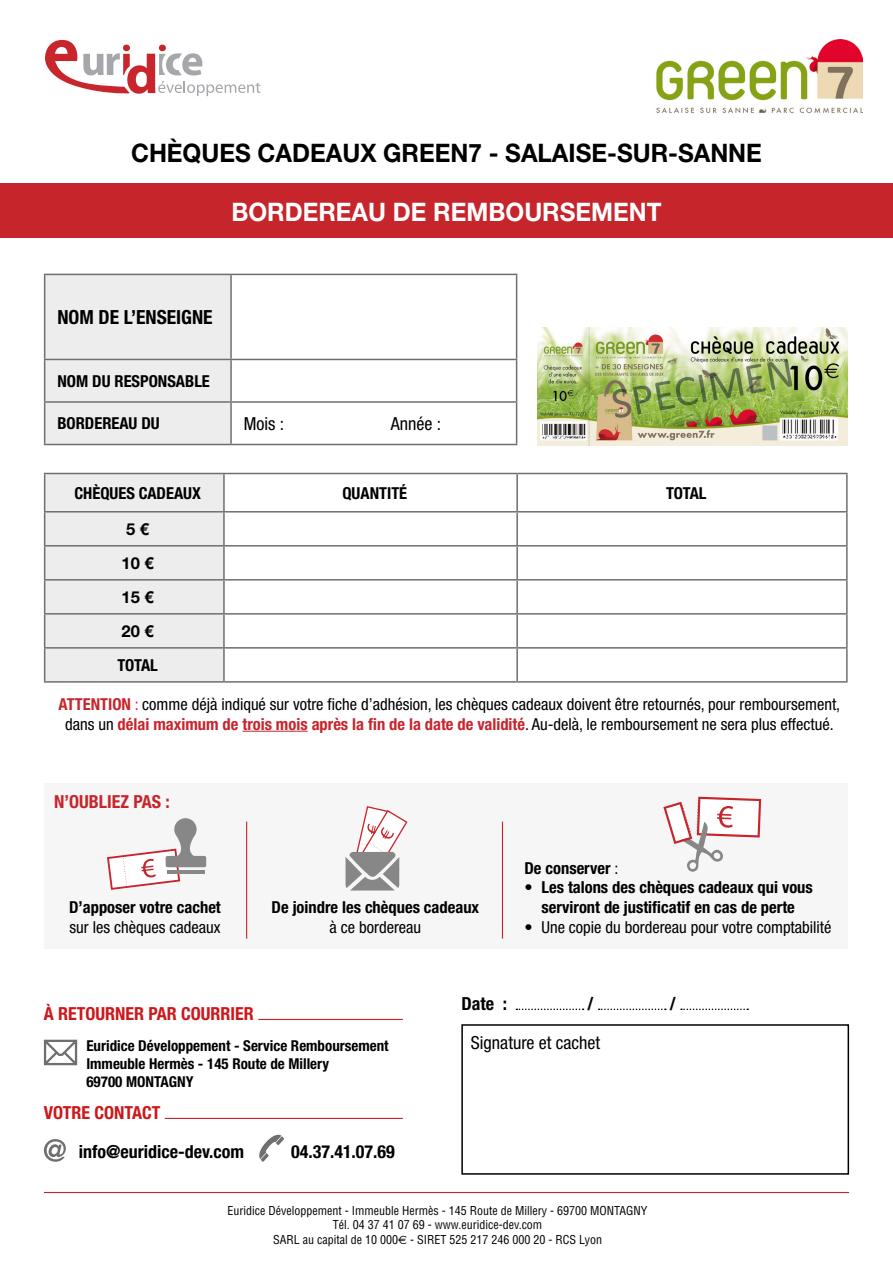
<style>
.page{position:relative;width:893px;height:1263px;background:#fff}
.page>*{position:absolute;margin:0;border:0;box-sizing:border-box;transform-origin:0 0}
.t1{font:700 25.5px "Helvetica Neue LT Std";color:#000;scale:.95 1}
.t2{font:700 25.5px "Helvetica Neue LT Std";color:#fff;scale:.95 1}
.t3{font:700 condensed 19.5px "Helvetica Neue LT Std";color:#000}
.t4{font:700 condensed 18px "Helvetica Neue LT Std";color:#000}
.t5{font:700 condensed 18px "Helvetica Neue LT Std";color:#cd171a}
.t6{font:condensed 18px "Helvetica Neue LT Std";color:#000}
.t7{font:700 condensed 18px "Helvetica Neue LT Std";color:#c7252c}
.t8{font:condensed 16.5px/19.8px "Helvetica Neue LT Std";color:#000;text-align:center}
.t9{font:700 condensed 16.5px/19.8px "Helvetica Neue LT Std";color:#000;text-align:center}
.t10{font:700 16.5px/34px "Helvetica Neue LT Std";color:#000}
.t11{font:700 condensed 15px/18px "Helvetica Neue LT Std";color:#000}
.t12{font:condensed 12px/14.4px "Helvetica";color:#000;text-align:center}
.s1{font-weight:700;color:#c7252c}
.s2{color:#c7252c}
.s3{font-weight:400}
.s4{font-family:"Euro Sans";font-stretch:normal}
</style>
<div class="page">
<div style="left:44px;top:783px;width:804px;height:166px;background:#f6f6f6"></div>
<div style="left:0;top:184px;width:893px;height:54px;background:#c7252c"></div>
<svg style="left:45px;top:40px;width:215px;height:56px"></svg>
<div style="left:45px;top:275px;width:185px;height:169px;background:#ededed"></div>
<hr style="left:44px;top:274px;width:187px;height:1px;background:#706f6f">
<hr style="left:44px;top:275px;width:1px;height:84px;background:#706f6f">
<hr style="left:231px;top:274px;width:286px;height:1px;background:#706f6f">
<hr style="left:230px;top:275px;width:2px;height:84px;background:#706f6f">
<hr style="left:516px;top:275px;width:1px;height:84px;background:#706f6f">
<hr style="left:44px;top:359px;width:187px;height:1px;background:#706f6f">
<hr style="left:44px;top:360px;width:1px;height:41px;background:#706f6f">
<hr style="left:231px;top:359px;width:286px;height:1px;background:#706f6f">
<hr style="left:230px;top:360px;width:2px;height:41px;background:#706f6f">
<hr style="left:516px;top:360px;width:1px;height:41px;background:#706f6f">
<hr style="left:44px;top:401px;width:187px;height:2px;background:#706f6f">
<hr style="left:44px;top:403px;width:1px;height:41px;background:#706f6f">
<hr style="left:231px;top:401px;width:286px;height:2px;background:#706f6f">
<hr style="left:230px;top:403px;width:2px;height:41px;background:#706f6f">
<hr style="left:516px;top:403px;width:1px;height:41px;background:#706f6f">
<hr style="left:44px;top:444px;width:187px;height:1px;background:#706f6f">
<hr style="left:231px;top:444px;width:286px;height:1px;background:#706f6f">
<div style="left:45px;top:474px;width:178px;height:207px;background:#ededed"></div>
<hr style="left:44px;top:473px;width:180px;height:1px;background:#706f6f">
<hr style="left:44px;top:474px;width:1px;height:37px;background:#706f6f">
<hr style="left:224px;top:473px;width:293px;height:1px;background:#706f6f">
<hr style="left:223px;top:474px;width:2px;height:37px;background:#706f6f">
<hr style="left:517px;top:473px;width:331px;height:1px;background:#706f6f">
<hr style="left:516px;top:474px;width:2px;height:37px;background:#706f6f">
<hr style="left:846px;top:474px;width:2px;height:37px;background:#706f6f">
<hr style="left:44px;top:511px;width:180px;height:1px;background:#706f6f">
<hr style="left:44px;top:512px;width:1px;height:33px;background:#706f6f">
<hr style="left:224px;top:511px;width:293px;height:1px;background:#706f6f">
<hr style="left:223px;top:512px;width:2px;height:33px;background:#706f6f">
<hr style="left:517px;top:511px;width:331px;height:1px;background:#706f6f">
<hr style="left:516px;top:512px;width:2px;height:33px;background:#706f6f">
<hr style="left:846px;top:512px;width:2px;height:33px;background:#706f6f">
<hr style="left:44px;top:545px;width:180px;height:1px;background:#706f6f">
<hr style="left:44px;top:546px;width:1px;height:33px;background:#706f6f">
<hr style="left:224px;top:545px;width:293px;height:1px;background:#706f6f">
<hr style="left:223px;top:546px;width:2px;height:33px;background:#706f6f">
<hr style="left:517px;top:545px;width:331px;height:1px;background:#706f6f">
<hr style="left:516px;top:546px;width:2px;height:33px;background:#706f6f">
<hr style="left:846px;top:546px;width:2px;height:33px;background:#706f6f">
<hr style="left:44px;top:579px;width:180px;height:2px;background:#706f6f">
<hr style="left:44px;top:581px;width:1px;height:32px;background:#706f6f">
<hr style="left:224px;top:579px;width:293px;height:2px;background:#706f6f">
<hr style="left:223px;top:581px;width:2px;height:32px;background:#706f6f">
<hr style="left:517px;top:579px;width:331px;height:2px;background:#706f6f">
<hr style="left:516px;top:581px;width:2px;height:32px;background:#706f6f">
<hr style="left:846px;top:581px;width:2px;height:32px;background:#706f6f">
<hr style="left:44px;top:613px;width:180px;height:2px;background:#706f6f">
<hr style="left:44px;top:615px;width:1px;height:32px;background:#706f6f">
<hr style="left:224px;top:613px;width:293px;height:2px;background:#706f6f">
<hr style="left:223px;top:615px;width:2px;height:32px;background:#706f6f">
<hr style="left:517px;top:613px;width:331px;height:2px;background:#706f6f">
<hr style="left:516px;top:615px;width:2px;height:32px;background:#706f6f">
<hr style="left:846px;top:615px;width:2px;height:32px;background:#706f6f">
<hr style="left:44px;top:647px;width:180px;height:2px;background:#706f6f">
<hr style="left:44px;top:649px;width:1px;height:32px;background:#706f6f">
<hr style="left:224px;top:647px;width:293px;height:2px;background:#706f6f">
<hr style="left:223px;top:649px;width:2px;height:32px;background:#706f6f">
<hr style="left:517px;top:647px;width:331px;height:2px;background:#706f6f">
<hr style="left:516px;top:649px;width:2px;height:32px;background:#706f6f">
<hr style="left:846px;top:649px;width:2px;height:32px;background:#706f6f">
<hr style="left:44px;top:681px;width:180px;height:2px;background:#706f6f">
<hr style="left:224px;top:681px;width:293px;height:2px;background:#706f6f">
<hr style="left:517px;top:681px;width:331px;height:2px;background:#706f6f">
<hr style="left:242px;top:731px;width:66px;height:1px;background:#c7252c">
<div style="left:461px;top:1024px;width:388px;height:151px;border:2px solid #000"></div>
<svg style="left:516px;top:1008px;width:68px;height:2px"></svg>
<svg style="left:599px;top:1008px;width:67px;height:2px"></svg>
<svg style="left:681px;top:1008px;width:67px;height:2px"></svg>
<hr style="left:44px;top:1192px;width:805px;height:1px;background:#c7252c">
<hr style="left:258px;top:1019px;width:145px;height:1px;background:#c7252c">
<hr style="left:165px;top:1118px;width:238px;height:1px;background:#c7252c">
<svg style="left:44px;top:1139px;width:22px;height:23px"></svg>
<svg style="left:259px;top:1134px;width:25px;height:28px"></svg>
<svg style="left:44px;top:1040px;width:33px;height:25px"></svg>
<svg style="left:107px;top:818px;width:99px;height:72px"></svg>
<hr style="left:167px;top:870px;width:37px;height:4px;background:#878787">
<svg style="left:345px;top:806px;width:62px;height:84px"></svg>
<svg style="left:663px;top:797px;width:98px;height:75px"></svg>
<hr style="left:246px;top:822px;width:1px;height:117px;background:#c7252c">
<hr style="left:502px;top:822px;width:1px;height:117px;background:#c7252c">
<img style="left:656px;top:40px;width:207px;height:73px">
<img style="left:538px;top:327px;width:310px;height:118px">
<h1 class="t1" style="left:131px;top:137px;width:666px">CHÈQUES CADEAUX GREEN7 - SALAISE-SUR-SANNE</h1>
<h1 class="t2" style="left:231px;top:196px;width:454px">BORDEREAU DE REMBOURSEMENT</h1>
<p class="t3" style="left:57px;top:305px;width:157px">NOM DE L’ENSEIGNE</p>
<p class="t9" style="left:57px;top:371px;width:154px">NOM DU RESPONSABLE</p>
<p class="t9" style="left:57px;top:413px;width:104px">BORDEREAU DU</p>
<p class="t6" style="left:244px;top:413px;width:42px">Mois :</p>
<p class="t6" style="left:391px;top:413px;width:52px">Année :</p>
<p class="t9" style="left:74px;top:482px;width:128px">CHÈQUES CADEAUX</p>
<p class="t9" style="left:342px;top:482px;width:66px">QUANTITÉ</p>
<p class="t9" style="left:666px;top:482px;width:42px">TOTAL</p>
<p class="t10" style="left:122px;top:511px;width:34px">5 €<br>10 €<br>15 €<br>20 €</p>
<p class="t9" style="left:117px;top:655px;width:42px">TOTAL</p>
<p class="t8" style="left:59px;top:694px;width:783px"><span class="s1">ATTENTION</span> <span class="s2">:</span> comme déjà indiqué sur votre fiche d’adhésion, les chèques cadeaux doivent être retournés, pour remboursement, dans un <span class="s1">délai maximum de trois mois après la fin de la date de validité</span>. Au-delà, le remboursement ne sera plus effectué.</p>
<p class="t7" style="left:54px;top:791px;width:117px">N’OUBLIEZ PAS :</p>
<p class="t9" style="left:69px;top:897px;width:153px">D’apposer votre cachet</p>
<p class="t8" style="left:70px;top:917px;width:152px">sur les chèques cadeaux</p>
<p class="t9" style="left:272px;top:897px;width:209px">De joindre les chèques cadeaux</p>
<p class="t8" style="left:330px;top:917px;width:93px">à ce bordereau</p>
<p class="t9" style="left:524px;top:858px;width:96px">De conserver <span class="s3">:</span></p>
<p class="t9" style="left:524px;top:877px;width:290px">• Les talons des chèques cadeaux qui vous serviront de justificatif en cas de perte</p>
<p class="t8" style="left:524px;top:917px;width:309px">• Une copie du bordereau pour votre comptabilité</p>
<p class="t5" style="left:44px;top:1003px;width:212px">À RETOURNER PAR COURRIER</p>
<p class="t11" style="left:86px;top:1036px;width:304px">Euridice Développement - Service Remboursement<br>Immeuble Hermès - 145 Route de Millery<br>69700 MONTAGNY</p>
<p class="t5" style="left:44px;top:1102px;width:118px">VOTRE CONTACT</p>
<p class="t4" style="left:79px;top:1140px;width:167px">info@euridice-dev.com</p>
<p class="t4" style="left:291px;top:1140px;width:105px">04.37.41.07.69</p>
<p class="t4" style="left:461px;top:993px;width:47px">Date :</p>
<p class="t4" style="left:588px;top:993px;width:7px">/</p>
<p class="t4" style="left:670px;top:993px;width:7px">/</p>
<p class="t6" style="left:471px;top:1032px;width:131px">Signature et cachet</p>
<p class="t12" style="left:227px;top:1203px;width:422px">Euridice Développement - Immeuble Hermès - 145 Route de Millery - 69700 MONTAGNY<br>Tél. 04 37 41 07 69 - www.euridice-dev.com<br>SARL au capital de 10 000<span class="s4">e</span> - SIRET 525 217 246 000 20 - RCS Lyon</p>
</div>
